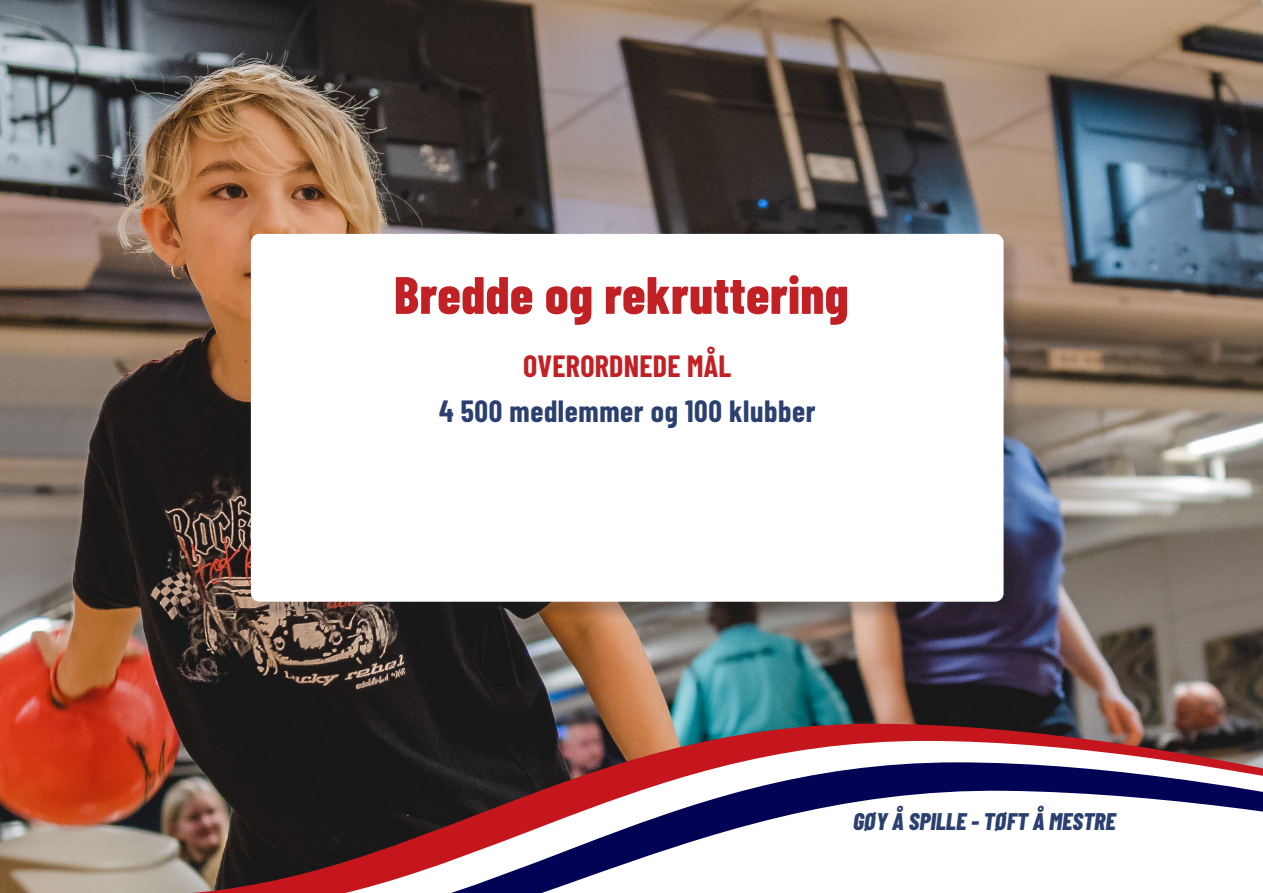
<style>
.page{position:relative;width:1263px;height:893px;background:#fff}
.page>*{position:absolute;margin:0;border:0;box-sizing:border-box;transform-origin:0 0}
.t1{font:800 52.5px "Barlow Condensed";letter-spacing:.01em;color:#c12025}
.t2{font:700 30px "Barlow Condensed";letter-spacing:.02em;color:#2b406f}
.t3{font:700 30px "Barlow Condensed";letter-spacing:.01em;color:#c12025}
.t4{font:italic 800 24px "Barlow Condensed";color:#2b406f}
</style>
<div class="page">
<img style="left:0;top:0;width:1263px;height:893px">
<img style="left:88px;top:724px;width:1175px;height:17px">
<svg style="left:88px;top:741px;width:1175px;height:21px"></svg>
<svg style="left:88px;top:762px;width:1175px;height:131px"></svg>
<div style="left:253px;top:236px;width:769px;height:384px;background:#231f20;opacity:.22"></div>
<div style="left:251px;top:234px;width:752px;height:368px;background:#fff;border-radius:9px"></div>
<h1 class="t1" style="left:394px;top:258px;width:456px">Bredde og rekruttering</h1>
<p class="t3" style="left:523px;top:345px;width:210px">OVERORDNEDE MÅL</p>
<p class="t2" style="left:439px;top:390px;width:378px">4 500 medlemmer og 100 klubber</p>
<p class="t4" style="left:853px;top:804px;width:264px">GØY Å SPILLE - TØFT Å MESTRE</p>
</div>
